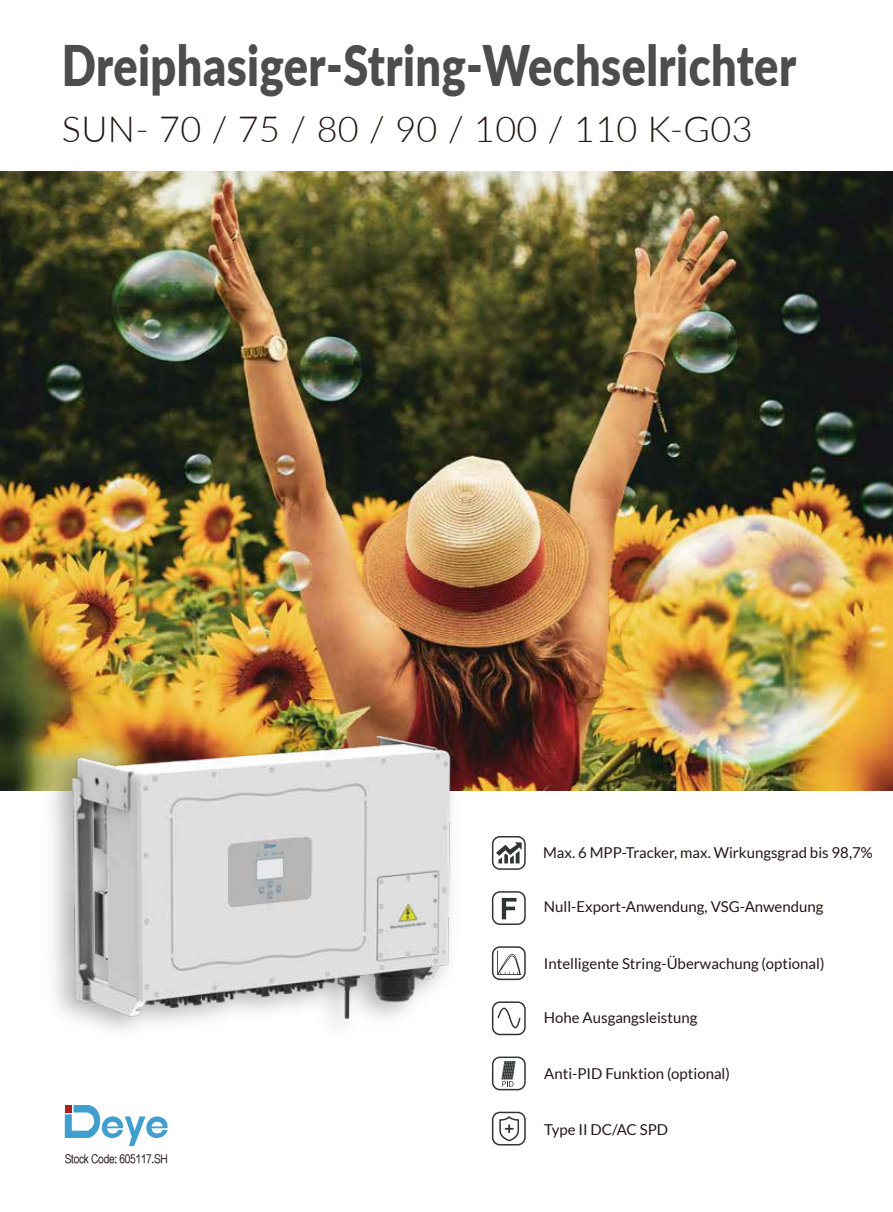
<style>
.page{position:relative;width:893px;height:1212px;background:#fff}
.page>*{position:absolute;margin:0;border:0;box-sizing:border-box;transform-origin:0 0}
.t1{font:900 55.95px "Lato";letter-spacing:.01em;color:#4e4d4d;scale:.81 1}
.t2{font:300 36px "Lato";letter-spacing:.01em;color:#231815}
.t3{font:15px "Lato";color:#231815}
.t4{font:12px "FZHTJW GB1 0";letter-spacing:-.025em;color:#231815;scale:.84 1}
</style>
<div class="page">
<img style="left:0;top:172px;width:893px;height:619px">
<svg style="left:65px;top:1105px;width:103px;height:41px"></svg>
<div style="left:65px;top:1105px;width:7px;height:7px;background:#b61d22"></div>
<img style="left:34px;top:712px;width:437px;height:318px">
<img style="left:69px;top:731px;width:386px;height:291px">
<div style="left:492px;top:836px;width:34px;height:34px;border:2px solid #323333;border-radius:7px"></div>
<svg style="left:496px;top:842px;width:26px;height:21px"></svg>
<div style="left:492px;top:891px;width:34px;height:34px;border:2px solid #323333;border-radius:7px"></div>
<svg style="left:502px;top:898px;width:14px;height:21px"></svg>
<div style="left:492px;top:946px;width:34px;height:34px;border:2px solid #323333;border-radius:7px"></div>
<svg style="left:497px;top:951px;width:24px;height:24px"></svg>
<div style="left:492px;top:1001px;width:34px;height:34px;border:2px solid #323333;border-radius:7px"></div>
<svg style="left:497px;top:1007px;width:23px;height:21px"></svg>
<div style="left:492px;top:1056px;width:34px;height:34px;border:2px solid #323333;border-radius:7px"></div>
<svg style="left:501px;top:1061px;width:15px;height:25px"></svg>
<div style="left:492px;top:1112px;width:34px;height:33px;border:2px solid #323333;border-radius:7px"></div>
<svg style="left:499px;top:1116px;width:20px;height:25px"></svg>
<h1 class="t1" style="left:62px;top:24px;width:908px">Dreiphasiger-String-Wechselrichter</h1>
<h2 class="t2" style="left:62px;top:104px;width:692px">SUN- 70 / 75 / 80 / 90 / 100 / 110 K-G03</h2>
<p class="t3" style="left:543px;top:844px;width:331px">Max. 6 MPP-Tracker, max. Wirkungsgrad bis 98,7%</p>
<p class="t3" style="left:544px;top:898px;width:281px">Null-Export-Anwendung, VSG-Anwendung</p>
<p class="t3" style="left:544px;top:955px;width:282px">Intelligente String-Überwachung (optional)</p>
<p class="t3" style="left:544px;top:1009px;width:155px">Hohe Ausgangsleistung</p>
<p class="t3" style="left:544px;top:1065px;width:187px">Anti-PID Funktion (optional)</p>
<p class="t4" style="left:65px;top:1152px;width:124px">Stock Code: 605117.SH</p>
<p class="t3" style="left:544px;top:1121px;width:125px">Type II DC/AC SPD</p>
</div>
